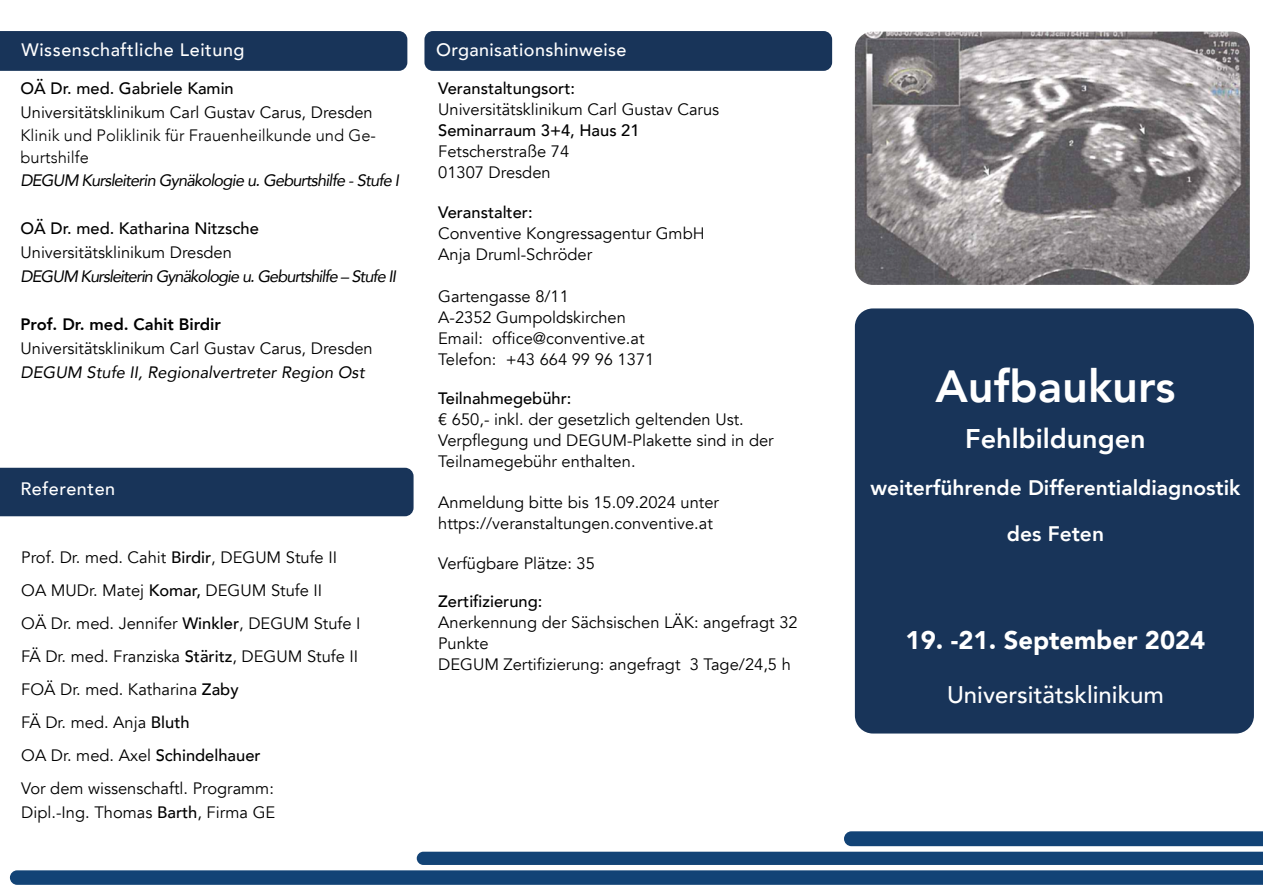
<style>
.page{position:relative;width:1263px;height:893px;background:#fff}
.page>*{position:absolute;margin:0;border:0;box-sizing:border-box;transform-origin:0 0}
.t1{font:800 45px "Avenir";color:#fff}
.t2{font:800 27px "Avenir";color:#fff}
.t3{font:900 25.5px "Avenir";color:#fff}
.t4{font:500 24px "Avenir";color:#fff}
.t5{font:800 21px "Avenir";color:#fff}
.t6{font:500 18px "Avenir";letter-spacing:.03em;color:#fff}
.t7{font:16.5px/21px "Avenir";color:#000}
.t8{font:500 16.5px "Avenir";color:#000}
.t9{font:italic 16.5px "Avenir";letter-spacing:-.05em;color:#000}
.t10{font:300 16.5px/22.5px "Avenir";color:#000}
.t11{font:italic 16.5px "Avenir";color:#000}
.t12{font:800 16.5px "Avenir";color:#000}
.s1{font-weight:500}
</style>
<div class="page">
<img style="left:855px;top:32px;width:395px;height:253px">
<svg style="left:10px;top:852px;width:1253px;height:33px"></svg>
<svg style="left:844px;top:831px;width:419px;height:15px;background:#174779"></svg>
<div style="left:855px;top:308px;width:399px;height:425px;background:#183459;border-radius:18px"></div>
<div style="left:0;top:31px;width:407px;height:40px;background:#183459"></div>
<div style="left:424px;top:31px;width:408px;height:40px;background:#183459;border-radius:9px"></div>
<div style="left:0;top:468px;width:414px;height:48px;background:#183459"></div>
<p class="t6" style="left:22px;top:35px;width:224px">Wissenschaftliche Leitung</p>
<p class="t6" style="left:436px;top:35px;width:192px">Organisationshinweise</p>
<p class="t8" style="left:21px;top:74px;width:215px">OÄ Dr. med. Gabriele Kamin</p>
<p class="t7" style="left:21px;top:102px;width:354px">Universitätsklinikum Carl Gustav Carus, Dresden</p>
<p class="t10" style="left:21px;top:124px;width:357px">Klinik und Poliklinik für Frauenheilkunde und Ge&shy;burtshilfe</p>
<p class="t9" style="left:21px;top:170px;width:380px">DEGUM Kursleiterin Gynäkologie u. Geburtshilfe - Stufe I</p>
<p class="t8" style="left:21px;top:214px;width:240px">OÄ Dr. med. Katharina Nitzsche</p>
<p class="t7" style="left:21px;top:242px;width:213px">Universitätsklinikum Dresden</p>
<p class="t9" style="left:21px;top:266px;width:377px">DEGUM Kursleiterin Gynäkologie u. Geburtshilfe – Stufe II</p>
<p class="t12" style="left:21px;top:311px;width:202px">Prof. Dr. med. Cahit Birdir</p>
<p class="t7" style="left:21px;top:338px;width:354px">Universitätsklinikum Carl Gustav Carus, Dresden</p>
<p class="t11" style="left:21px;top:362px;width:345px">DEGUM Stufe II, Regionalvertreter Region Ost</p>
<p class="t6" style="left:20px;top:473px;width:96px">Referenten</p>
<p class="t7" style="left:21px;top:541px;width:341px;line-height:33px">Prof. Dr. med. Cahit <span class="s1">Birdir</span>, DEGUM Stufe II OA MUDr. Matej <span class="s1">Komar,</span> DEGUM Stufe II<br>OÄ Dr. med. Jennifer <span class="s1">Winkler</span>, DEGUM Stufe I FÄ Dr. med. Franziska <span class="s1">Stäritz</span>, DEGUM Stufe II FOÄ Dr. med. Katharina <span class="s1">Zaby<br></span>FÄ Dr. med. Anja <span class="s1">Bluth<br></span>OA Dr. med. Axel <span class="s1">Schindelhauer<br></span>Vor dem wissenschaftl. Programm:</p>
<p class="t7" style="left:21px;top:802px;width:256px">Dipl.-Ing. Thomas <span class="s1">Barth</span>, Firma GE</p>
<p class="t8" style="left:438px;top:74px;width:138px">Veranstaltungsort:</p>
<p class="t7" style="left:438px;top:99px;width:283px">Universitätsklinikum Carl Gustav Carus</p>
<p class="t8" style="left:438px;top:116px;width:203px">Seminarraum 3+4, Haus 21</p>
<p class="t7" style="left:438px;top:141px;width:133px">Fetscherstraße 74<br>01307 Dresden</p>
<p class="t8" style="left:438px;top:198px;width:96px">Veranstalter:</p>
<p class="t7" style="left:438px;top:223px;width:268px">Conventive Kongressagentur GmbH<br>Anja Druml-Schröder</p>
<p class="t7" style="left:438px;top:286px;width:218px">Gartengasse 8/11<br>A-2352 Gumpoldskirchen<br>Email: office@conventive.at<br>Telefon: +43 664 99 96 1371</p>
<p class="t8" style="left:438px;top:384px;width:135px">Teilnahmegebühr:</p>
<p class="t7" style="left:438px;top:409px;width:337px">€ 650,- inkl. der gesetzlich geltenden Ust.<br>Verpflegung und DEGUM-Plakette sind in der<br>Teilnamegebühr enthalten.</p>
<p class="t7" style="left:438px;top:492px;width:282px">Anmeldung bitte bis 15.09.2024 unter https://veranstaltungen.conventive.at</p>
<p class="t7" style="left:438px;top:553px;width:158px">Verfügbare Plätze: 35</p>
<p class="t8" style="left:438px;top:587px;width:106px">Zertifizierung:</p>
<p class="t7" style="left:438px;top:612px;width:361px">Anerkennung der Sächsischen LÄK: angefragt 32<br>Punkte<br>DEGUM Zertifizierung: angefragt 3 Tage/24,5 h</p>
<h1 class="t1" style="left:935px;top:351px;width:241px">Aufbaukurs</h1>
<h2 class="t2" style="left:965px;top:418px;width:182px">Fehlbildungen</h2>
<p class="t5" style="left:870px;top:471px;width:371px">weiterführende Differentialdiagnostik</p>
<p class="t5" style="left:1007px;top:518px;width:99px">des Feten</p>
<h3 class="t3" style="left:906px;top:619px;width:301px">19. -21. September 2024</h3>
<h3 class="t4" style="left:947px;top:674px;width:218px">Universitätsklinikum</h3>
</div>
